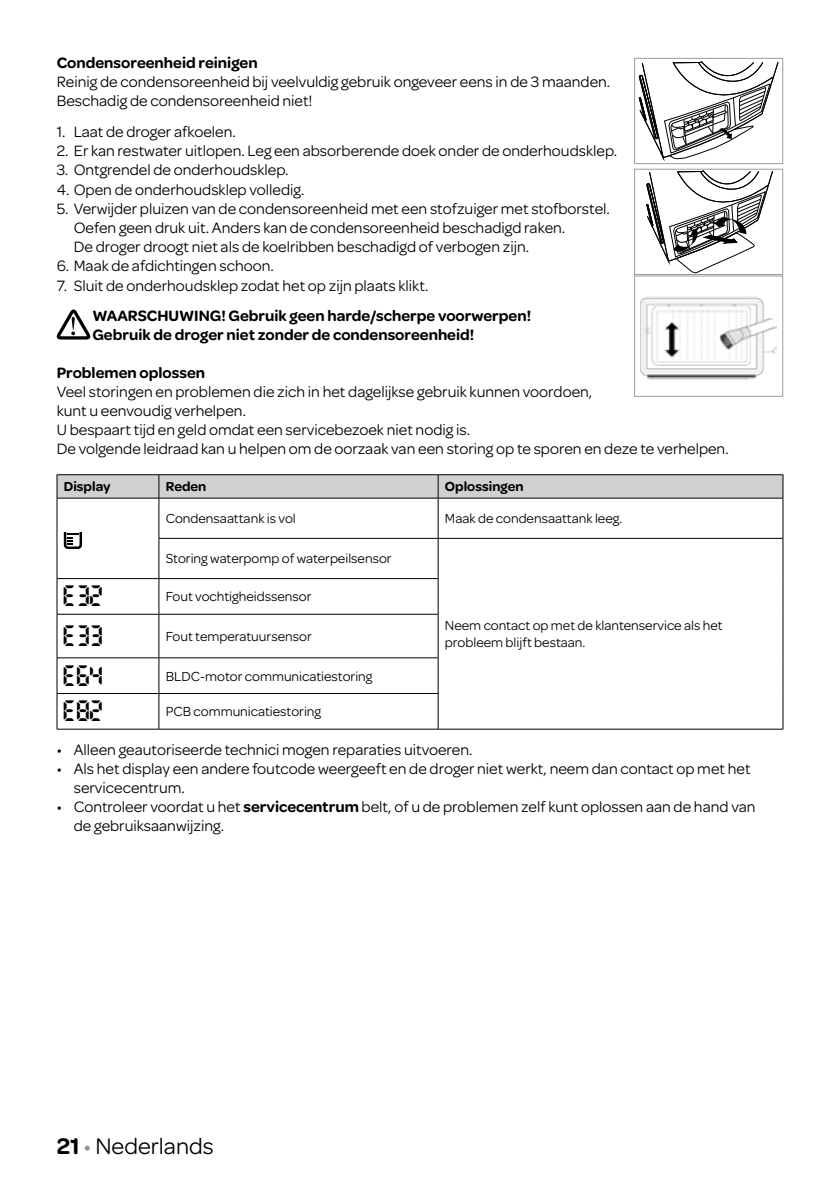
<style>
.page{position:relative;width:840px;height:1191px;background:#fff}
.page>*{position:absolute;margin:0;border:0;box-sizing:border-box;transform-origin:0 0}
.t1{font:30px "LCDAT&T Phone Time Date";color:#000}
.t2{font:24px "Omnes";color:#000}
.t3{font:16px/19.2px "Omnes";color:#000}
.t4{font:600 16px/19.2px "Omnes";color:#000}
.t5{font:14px/16.8px "Omnes";color:#000}
.t6{font:600 14px "Omnes";color:#000}
.s1{font-weight:600}
.s2{color:#929292}
</style>
<div class="page">
<svg style="left:57px;top:309px;width:33px;height:30px"></svg>
<hr style="left:57px;top:474px;width:102px;height:1px;background:#000">
<hr style="left:159px;top:474px;width:279px;height:1px;background:#000">
<hr style="left:438px;top:474px;width:344px;height:1px;background:#000">
<svg style="left:57px;top:475px;width:726px;height:23px;background:#c9c9c9"></svg>
<hr style="left:57px;top:498px;width:102px;height:1px;background:#000">
<hr style="left:57px;top:498px;width:1px;height:40px;background:#000">
<hr style="left:159px;top:498px;width:279px;height:1px;background:#000">
<hr style="left:158px;top:498px;width:1px;height:40px;background:#000">
<hr style="left:438px;top:498px;width:344px;height:1px;background:#000">
<hr style="left:437px;top:498px;width:1px;height:40px;background:#000">
<hr style="left:782px;top:498px;width:1px;height:40px;background:#000">
<hr style="left:57px;top:538px;width:1px;height:40px;background:#000">
<hr style="left:158px;top:538px;width:280px;height:1px;background:#000">
<hr style="left:158px;top:538px;width:1px;height:40px;background:#000">
<hr style="left:438px;top:538px;width:344px;height:1px;background:#000">
<hr style="left:437px;top:538px;width:1px;height:40px;background:#000">
<hr style="left:782px;top:538px;width:1px;height:40px;background:#000">
<hr style="left:57px;top:578px;width:102px;height:1px;background:#000">
<hr style="left:57px;top:579px;width:1px;height:35px;background:#000">
<hr style="left:159px;top:578px;width:279px;height:1px;background:#000">
<hr style="left:158px;top:579px;width:1px;height:35px;background:#000">
<hr style="left:437px;top:579px;width:1px;height:35px;background:#000">
<hr style="left:782px;top:578px;width:1px;height:36px;background:#000">
<hr style="left:57px;top:614px;width:102px;height:1px;background:#000">
<hr style="left:57px;top:614px;width:1px;height:43px;background:#000">
<hr style="left:159px;top:614px;width:279px;height:1px;background:#000">
<hr style="left:158px;top:614px;width:1px;height:43px;background:#000">
<hr style="left:437px;top:614px;width:1px;height:43px;background:#000">
<hr style="left:782px;top:614px;width:1px;height:44px;background:#000">
<hr style="left:57px;top:657px;width:102px;height:1px;background:#000">
<hr style="left:57px;top:658px;width:1px;height:35px;background:#000">
<hr style="left:159px;top:657px;width:279px;height:1px;background:#000">
<hr style="left:158px;top:658px;width:1px;height:35px;background:#000">
<hr style="left:437px;top:658px;width:1px;height:35px;background:#000">
<hr style="left:782px;top:658px;width:1px;height:35px;background:#000">
<hr style="left:57px;top:693px;width:102px;height:1px;background:#000">
<hr style="left:57px;top:694px;width:1px;height:35px;background:#000">
<hr style="left:159px;top:693px;width:279px;height:1px;background:#000">
<hr style="left:158px;top:694px;width:1px;height:35px;background:#000">
<hr style="left:437px;top:694px;width:1px;height:35px;background:#000">
<hr style="left:782px;top:693px;width:1px;height:36px;background:#000">
<hr style="left:57px;top:729px;width:102px;height:1px;background:#000">
<hr style="left:159px;top:729px;width:279px;height:1px;background:#000">
<hr style="left:438px;top:729px;width:344px;height:1px;background:#000">
<svg style="left:63px;top:531px;width:20px;height:18px"></svg>
<svg style="left:638px;top:61px;width:140px;height:100px"></svg>
<div style="left:633px;top:58px;width:149px;height:106px;border:1px solid #9d9d9c"></div>
<img style="left:640px;top:296px;width:136px;height:84px">
<div style="left:633px;top:275px;width:149px;height:122px;border:1px solid #9d9d9c"></div>
<svg style="left:646px;top:171px;width:126px;height:102px"></svg>
<div style="left:633px;top:169px;width:149px;height:106px;border:1px solid #9d9d9c"></div>
<p class="t4" style="left:57px;top:52px;width:202px">Condensoreenheid reinigen</p>
<p class="t3" style="left:57px;top:71px;width:554px">Reinig de condensoreenheid bij veelvuldig gebruik ongeveer eens in de 3 maanden.<br>Beschadig de condensoreenheid niet!</p>
<p class="t3" style="left:57px;top:121px;width:180px">1. Laat de droger afkoelen.</p>
<p class="t3" style="left:57px;top:140px;width:561px">2. Er kan restwater uitlopen. Leg een absorberende doek onder de onderhoudsklep.</p>
<p class="t3" style="left:57px;top:159px;width:233px">3. Ontgrendel de onderhoudsklep.</p>
<p class="t3" style="left:57px;top:179px;width:249px">4. Open de onderhoudsklep volledig.</p>
<p class="t3" style="left:74px;top:198px;width:537px;text-indent:-17px">5. Verwijder pluizen van de condensoreenheid met een stofzuiger met stofborstel.<br>Oefen geen druk uit. Anders kan de condensoreenheid beschadigd raken.<br>De droger droogt niet als de koelribben beschadigd of verbogen zijn.</p>
<p class="t3" style="left:57px;top:255px;width:218px">6. Maak de afdichtingen schoon.</p>
<p class="t3" style="left:57px;top:275px;width:373px">7. Sluit de onderhoudsklep zodat het op zijn plaats klikt.</p>
<p class="t4" style="left:92px;top:305px;width:440px">WAARSCHUWING! Gebruik geen harde/scherpe voorwerpen!<br>Gebruik de droger niet zonder de condensoreenheid!</p>
<p class="t4" style="left:57px;top:362px;width:150px">Problemen oplossen</p>
<p class="t3" style="left:57px;top:381px;width:673px">Veel storingen en problemen die zich in het dagelijkse gebruik kunnen voordoen,<br>kunt u eenvoudig verhelpen.<br>U bespaart tijd en geld omdat een servicebezoek niet nodig is.<br>De volgende leidraad kan u helpen om de oorzaak van een storing op te sporen en deze te verhelpen.</p>
<p class="t6" style="left:64px;top:477px;width:48px">Display</p>
<p class="t6" style="left:166px;top:477px;width:42px">Reden</p>
<p class="t6" style="left:444px;top:477px;width:80px">Oplossingen</p>
<p class="t5" style="left:166px;top:509px;width:132px">Condensaattank is vol</p>
<p class="t5" style="left:444px;top:509px;width:179px">Maak de condensaattank leeg.</p>
<p class="t5" style="left:166px;top:549px;width:227px">Storing waterpomp of waterpeilsensor</p>
<h1 class="t1" style="left:64px;top:581px;width:41px">E32</h1>
<p class="t5" style="left:166px;top:587px;width:147px">Fout vochtigheidssensor</p>
<h1 class="t1" style="left:64px;top:621px;width:41px">E33</h1>
<p class="t5" style="left:166px;top:627px;width:147px">Fout temperatuursensor</p>
<h1 class="t1" style="left:64px;top:660px;width:41px">E64</h1>
<p class="t5" style="left:166px;top:666px;width:208px">BLDC-motor communicatiestoring</p>
<h1 class="t1" style="left:64px;top:696px;width:41px">E82</h1>
<p class="t5" style="left:166px;top:702px;width:157px">PCB communicatiestoring</p>
<p class="t3" style="left:57px;top:739px;width:417px">• Alleen geautoriseerde technici mogen reparaties uitvoeren.</p>
<p class="t3" style="left:74px;top:758px;width:678px;text-indent:-17px">• Als het display een andere foutcode weergeeft en de droger niet werkt, neem dan contact op met het servicecentrum.</p>
<p class="t3" style="left:74px;top:796px;width:683px;text-indent:-17px">• Controleer voordat u het <span class="s1">servicecentrum</span> belt, of u de problemen zelf kunt oplossen aan de hand van de gebruiksaanwijzing.</p>
<p class="t5" style="left:444px;top:616px;width:279px">Neem contact op met de klantenservice als het probleem blijft bestaan.</p>
<h2 class="t2" style="left:57px;top:1129px;width:158px"><span class="s1">21</span> <span class="s2">•</span> Nederlands</h2>
</div>
